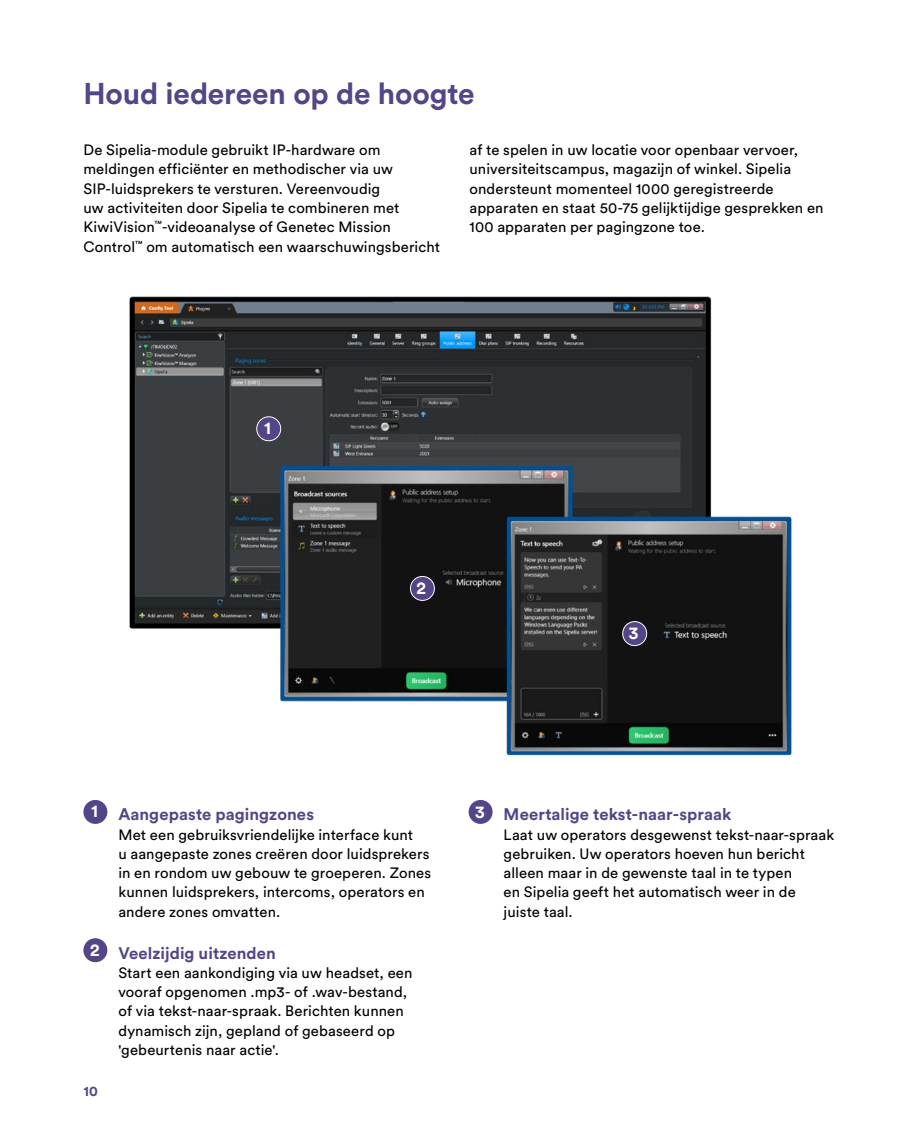
<style>
.page{position:relative;width:918px;height:1142px;background:#fff}
.page>*{position:absolute;margin:0;border:0;box-sizing:border-box;transform-origin:0 0}
.Heading_2__after{font:700 29.75px "Circular Pro";letter-spacing:-.005em;color:#534588}
.t1{font:700 17.5px "Circular Pro";color:#fff}
.Heading_4{font:700 16.62px "Circular Pro";letter-spacing:.005em;color:#534588}
.Body_Text{font:14.88px/19.2px "Circular Pro";letter-spacing:.01em;color:#000}
.t2{font:700 14px "Circular Pro";color:#534588}
</style>
<div class="page">
<img style="left:129px;top:297px;width:663px;height:459px">
<div style="left:257px;top:417px;width:23px;height:24px;background:#534588;border-radius:50%"></div>
<div style="left:256px;top:416px;width:25px;height:25px;border:1px solid #fff;border-radius:50%"></div>
<div style="left:410px;top:576px;width:24px;height:24px;background:#534588;border-radius:50%"></div>
<div style="left:410px;top:576px;width:25px;height:25px;border:1px solid #fff;border-radius:50%"></div>
<div style="left:622px;top:621px;width:24px;height:24px;background:#534588;border-radius:50%"></div>
<div style="left:622px;top:621px;width:25px;height:25px;border:1px solid #fff;border-radius:50%"></div>
<div style="left:83px;top:800px;width:24px;height:24px;background:#534588;border-radius:50%"></div>
<div style="left:83px;top:938px;width:24px;height:24px;background:#534588;border-radius:50%"></div>
<div style="left:468px;top:800px;width:24px;height:24px;background:#534588;border-radius:50%"></div>
<p class="Heading_2__after" style="left:83px;top:74px;width:392px">Houd iedereen op de hoogte</p>
<p class="Body_Text" style="left:83px;top:140px;width:358px">De Sipelia-module gebruikt IP-hardware om meldingen efficiënter en methodischer via uw SIP-luidsprekers te versturen. Vereenvoudig<br>uw activiteiten door Sipelia te combineren met KiwiVision<sup>™</sup>-videoanalyse of Genetec Mission Control<sup>™</sup> om automatisch een waarschuwingsbericht</p>
<p class="Body_Text" style="left:469px;top:140px;width:355px">af te spelen in uw locatie voor openbaar vervoer, universiteitscampus, magazijn of winkel. Sipelia ondersteunt momenteel 1000 geregistreerde apparaten en staat 50-75 gelijktijdige gesprekken en 100 apparaten per pagingzone toe.</p>
<p class="t1" style="left:264px;top:416px;width:8px">1</p>
<p class="t1" style="left:416px;top:575px;width:11px">2</p>
<p class="t1" style="left:628px;top:621px;width:11px">3</p>
<p class="t1" style="left:91px;top:799px;width:8px">1</p>
<p class="Heading_4" style="left:118px;top:803px;width:197px">Aangepaste pagingzones</p>
<p class="Body_Text" style="left:118px;top:824px;width:314px">Met een gebruiksvriendelijke interface kunt<br>u aangepaste zones creëren door luidsprekers in en rondom uw gebouw te groeperen. Zones kunnen luidsprekers, intercoms, operators en andere zones omvatten.</p>
<p class="t1" style="left:90px;top:937px;width:11px">2</p>
<p class="Heading_4" style="left:118px;top:941px;width:159px">Veelzijdig uitzenden</p>
<p class="Body_Text" style="left:118px;top:962px;width:295px">Start een aankondiging via uw headset, een vooraf opgenomen .mp3- of .wav-bestand, of via tekst-naar-spraak. Berichten kunnen dynamisch zijn, gepland of gebaseerd op 'gebeurtenis naar actie'.</p>
<p class="t2" style="left:83px;top:1081px;width:16px">10</p>
<p class="t1" style="left:475px;top:799px;width:11px">3</p>
<p class="Heading_4" style="left:503px;top:803px;width:229px">Meertalige tekst-naar-spraak</p>
<p class="Body_Text" style="left:503px;top:824px;width:332px">Laat uw operators desgewenst tekst-naar-spraak gebruiken. Uw operators hoeven hun bericht alleen maar in de gewenste taal in te typen<br>en Sipelia geeft het automatisch weer in de juiste taal.</p>
</div>
